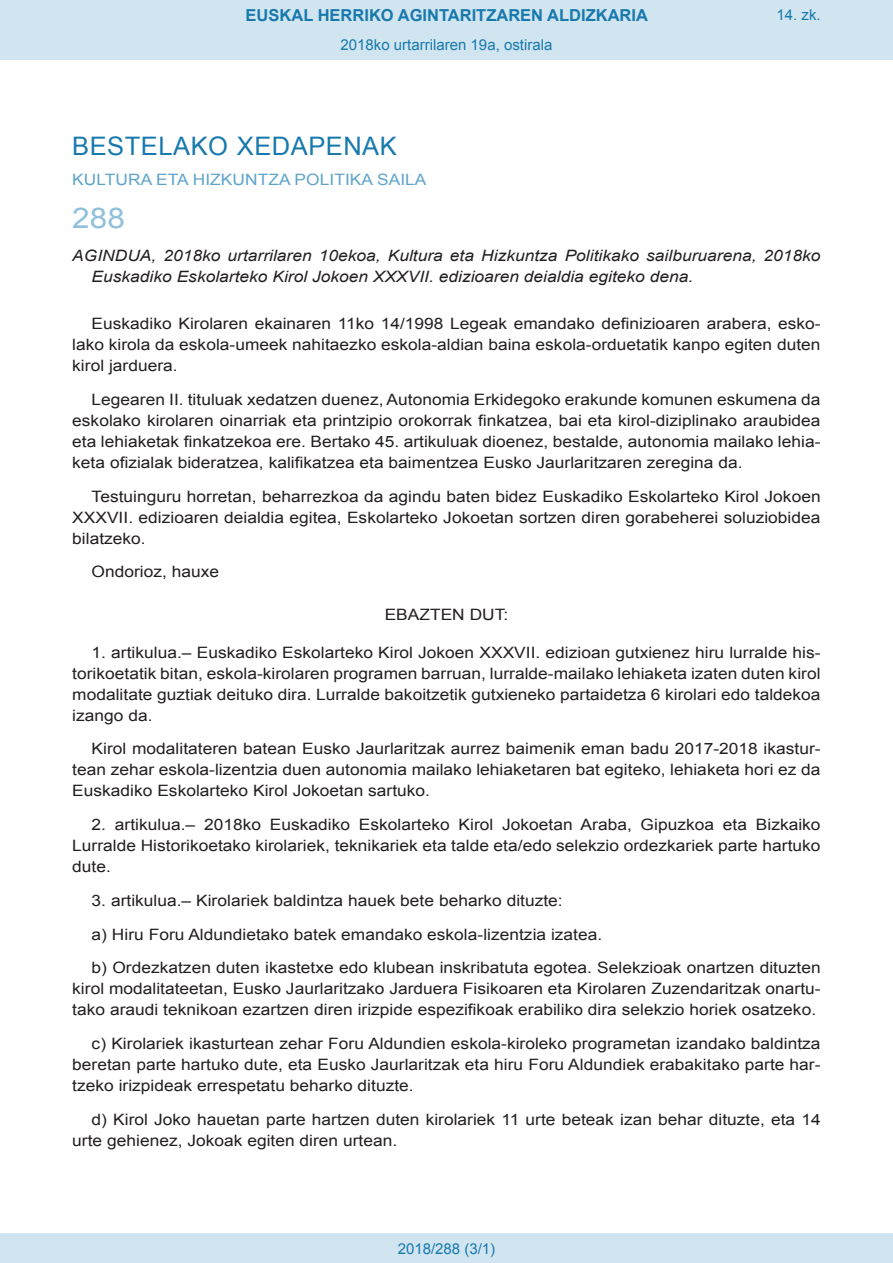
<style>
.page{position:relative;width:893px;height:1263px;background:#fff}
.page>*{position:absolute;margin:0;border:0;box-sizing:border-box;transform-origin:0 0}
.BOPVOrden{font:28.5px "Arial";color:#90c0db;scale:1.11 1}
.BOPVSeccion{font:25.5px "Arial";letter-spacing:.02em;color:#1879ad}
.t1{font:700 16.5px "Arial";color:#1879ad}
.BOPVDetalle{font:15.6px/21px "Arial";color:#231f20;text-align:justify;scale:1.11 1}
.BOPVTitulo{font:italic 15.6px/21px "Arial";color:#231f20;scale:1.11 1}
.BOPVOrganismo{font:15.6px "Arial";letter-spacing:.005em;color:#5ea4ca;scale:1.11 1}
.BOPVClave{font:15.6px "Arial";color:#231f20;scale:1.11 1}
.Paginacion_Centro{font:15px "Arial";color:#1879ad}
</style>
<div class="page">
<div style="left:0;top:0;width:893px;height:60px;background:#d0e5f0"></div>
<div style="left:0;top:1233px;width:893px;height:30px;background:#d0e5f0"></div>
<p class="t1" style="left:246px;top:4px;width:404px">EUSKAL HERRIKO AGINTARITZAREN ALDIZKARIA</p>
<p class="Paginacion_Centro" style="left:341px;top:35px;width:213px">2018ko urtarrilaren 19a, ostirala</p>
<p class="Paginacion_Centro" style="left:776px;top:5px;width:46px">14. zk.</p>
<p class="BOPVSeccion" style="left:72px;top:129px;width:326px">BESTELAKO XEDAPENAK</p>
<p class="BOPVOrganismo" style="left:72px;top:169px;width:321px">KULTURA ETA HIZKUNTZA POLITIKA SAILA</p>
<p class="BOPVOrden" style="left:72px;top:199px;width:49px">288</p>
<p class="BOPVTitulo" style="left:92px;top:246px;width:658px;text-indent:-19px">AGINDUA, 2018ko urtarrilaren 10ekoa, Kultura eta Hizkuntza Politikako sailburuarena, 2018ko<br>Euskadiko Eskolarteko Kirol Jokoen XXXVII. edizioaren deialdia egiteko dena.</p>
<p class="BOPVDetalle" style="left:72px;top:313px;width:676px;text-indent:19px">Euskadiko Kirolaren ekainaren 11ko 14/1998 Legeak emandako definizioaren arabera, esko&shy;lako kirola da eskola-umeek nahitaezko eskola-aldian baina eskola-orduetatik kanpo egiten duten kirol jarduera.</p>
<p class="BOPVDetalle" style="left:72px;top:389px;width:676px;text-indent:19px">Legearen II. tituluak xedatzen duenez, Autonomia Erkidegoko erakunde komunen eskumena da eskolako kirolaren oinarriak eta printzipio orokorrak finkatzea, bai eta kirol-diziplinako araubidea eta lehiaketak finkatzekoa ere. Bertako 45. artikuluak dioenez, bestalde, autonomia mailako lehia&shy;keta ofizialak bideratzea, kalifikatzea eta baimentzea Eusko Jaurlaritzaren zeregina da.</p>
<p class="BOPVDetalle" style="left:72px;top:486px;width:676px;text-indent:19px">Testuinguru horretan, beharrezkoa da agindu baten bidez Euskadiko Eskolarteko Kirol Jokoen XXXVII. edizioaren deialdia egitea, Eskolarteko Jokoetan sortzen diren gorabeherei soluziobidea bilatzeko.</p>
<p class="BOPVDetalle" style="left:92px;top:561px;width:116px">Ondorioz, hauxe</p>
<p class="BOPVClave" style="left:385px;top:604px;width:113px">EBAZTEN DUT:</p>
<p class="BOPVDetalle" style="left:72px;top:642px;width:676px;text-indent:19px">1. artikulua.– Euskadiko Eskolarteko Kirol Jokoen XXXVII. edizioan gutxienez hiru lurralde his&shy;torikoetatik bitan, eskola-kirolaren programen barruan, lurralde-mailako lehiaketa izaten duten kirol modalitate guztiak deituko dira. Lurralde bakoitzetik gutxieneko partaidetza 6 kirolari edo taldekoa izango da.</p>
<p class="BOPVDetalle" style="left:72px;top:738px;width:676px;text-indent:19px">Kirol modalitateren batean Eusko Jaurlaritzak aurrez baimenik eman badu 2017-2018 ikastur&shy;tean zehar eskola-lizentzia duen autonomia mailako lehiaketaren bat egiteko, lehiaketa hori ez da Euskadiko Eskolarteko Kirol Jokoetan sartuko.</p>
<p class="BOPVDetalle" style="left:72px;top:814px;width:676px;text-indent:19px">2. artikulua.– 2018ko Euskadiko Eskolarteko Kirol Jokoetan Araba, Gipuzkoa eta Bizkaiko Lurralde Historikoetako kirolariek, teknikariek eta talde eta/edo selekzio ordezkariek parte hartuko dute.</p>
<p class="BOPVDetalle" style="left:92px;top:890px;width:426px">3. artikulua.– Kirolariek baldintza hauek bete beharko dituzte:</p>
<p class="BOPVDetalle" style="left:92px;top:924px;width:462px">a) Hiru Foru Aldundietako batek emandako eskola-lizentzia izatea.</p>
<p class="BOPVDetalle" style="left:72px;top:957px;width:676px;text-indent:19px">b) Ordezkatzen duten ikastetxe edo klubean inskribatuta egotea. Selekzioak onartzen dituzten kirol modalitateetan, Eusko Jaurlaritzako Jarduera Fisikoaren eta Kirolaren Zuzendaritzak onartu&shy;tako araudi teknikoan ezartzen diren irizpide espezifikoak erabiliko dira selekzio horiek osatzeko.</p>
<p class="BOPVDetalle" style="left:72px;top:1033px;width:676px;text-indent:19px">c) Kirolariek ikasturtean zehar Foru Aldundien eskola-kiroleko programetan izandako baldintza beretan parte hartuko dute, eta Eusko Jaurlaritzak eta hiru Foru Aldundiek erabakitako parte har&shy;tzeko irizpideak errespetatu beharko dituzte.</p>
<p class="BOPVDetalle" style="left:72px;top:1109px;width:676px;text-indent:19px">d) Kirol Joko hauetan parte hartzen duten kirolariek 11 urte beteak izan behar dituzte, eta 14 urte gehienez, Jokoak egiten diren urtean.</p>
<p class="Paginacion_Centro" style="left:398px;top:1238px;width:99px">2018/288 (3/1)</p>
</div>
